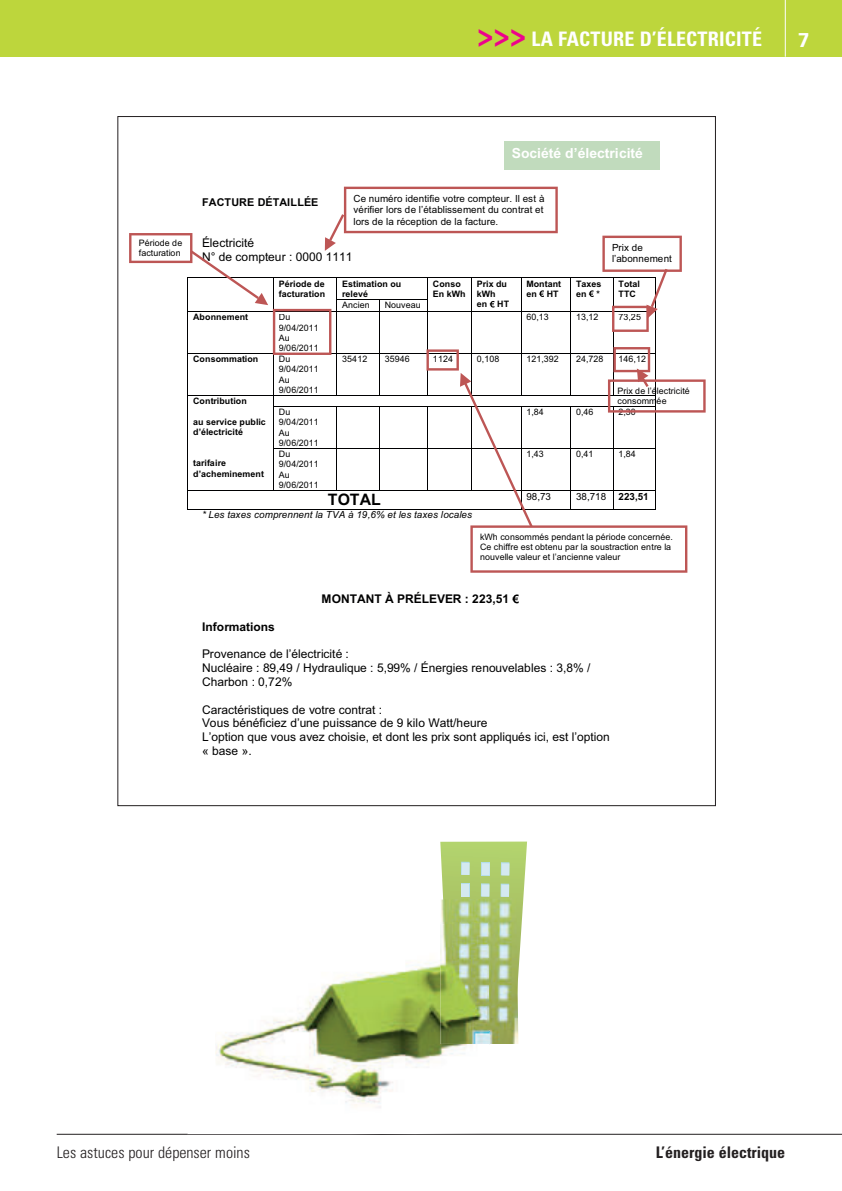
<style>
.page{position:relative;width:842px;height:1191px;background:#fff}
.page>*{position:absolute;margin:0;border:0;box-sizing:border-box;transform-origin:0 0}
.t1{font:700 condensed 20px "Univers";letter-spacing:.01em;color:#fff}
.t2{font:700 20px "Univers";color:#fff}
.t3{font:300 condensed 16px "Univers";color:#231f20}
.t4{font:700 condensed 16px "Univers";color:#231f20}
.t5{font:700 15.8px "Arial";letter-spacing:.01em;color:#000001}
.t6{font:700 14px "Arial";letter-spacing:-.005em;color:#fff}
.t7{font:12px/13.8px "Arial";letter-spacing:.005em;color:#000001}
.t8{font:700 12px "Arial";color:#000001}
.t9{font:700 10.8px "Arial";letter-spacing:.01em;color:#000001}
.t10{font:9.8px/11.4px "Arial";letter-spacing:.005em;color:#000001;text-align:justify}
.t11{font:italic 9.8px "Arial";letter-spacing:.005em;color:#000001}
.t12{font:700 9.8px "Arial";color:#000001}
.t13{font:8.8px/10.4px "Arial";letter-spacing:.01em;color:#000001}
.t14{font:700 8.8px/10.4px "Arial";letter-spacing:.01em;color:#000001}
.s1{font-size:32px;color:#ed028c}
</style>
<div class="page">
<div style="left:0;top:0;width:842px;height:57px;background:#bdd63c"></div>
<hr style="left:785px;top:0;width:1px;height:57px;background:#fff">
<hr style="left:57px;top:1134px;width:785px;height:1px;background:#231f20">
<svg style="left:512px;top:594px;width:7px;height:9px"></svg>
<div style="left:504px;top:141px;width:155px;height:29px;background:#c1dbbd"></div>
<svg style="left:129px;top:187px;width:577px;height:386px"></svg>
<svg style="left:440px;top:841px;width:87px;height:107px;background:#bad589"></svg>
<img style="left:188px;top:1134px;width:227px;height:1px">
<img style="left:440px;top:898px;width:78px;height:146px">
<img style="left:215px;top:924px;width:276px;height:184px">
<img style="left:440px;top:923px;width:50px;height:121px">
<h1 class="t1" style="left:477px;top:32px;width:286px"><span class="s1">&gt;&gt;&gt;</span> LA FACTURE D’ÉLECTRICITÉ</h1>
<h1 class="t2" style="left:798px;top:32px;width:13px">7</h1>
<h3 class="t6" style="left:512px;top:143px;width:133px">Société d’électricité</h3>
<p class="t10" style="left:353px;top:193px;width:193px">Ce numéro identifie votre compteur. Il est à vérifier lors de l’établissement du contrat et lors de la réception de la facture.</p>
<p class="t9" style="left:202px;top:195px;width:118px">FACTURE DÉTAILLÉE</p>
<h3 class="t7" style="left:202px;top:236px;width:152px">Électricité<br>N° de compteur : 0000 1111</h3>
<p class="t14" style="left:342px;top:278px;width:61px">Estimation ou relevé</p>
<p class="t13" style="left:139px;top:238px;width:45px;line-height:9.8px">Période de facturation</p>
<p class="t10" style="left:612px;top:242px;width:61px">Prix de l’abonnement</p>
<p class="t14" style="left:279px;top:278px;width:48px">Période de facturation</p>
<p class="t14" style="left:433px;top:278px;width:34px">Conso<br>En kWh</p>
<p class="t14" style="left:477px;top:278px;width:34px">Prix du kWh<br>en HT</p>
<p class="t14" style="left:526px;top:278px;width:36px">Montant en HT</p>
<p class="t14" style="left:576px;top:278px;width:27px">Taxes en *</p>
<p class="t14" style="left:618px;top:278px;width:23px">Total<br>TTC</p>
<p class="t13" style="left:342px;top:300px;width:29px">Ancien</p>
<p class="t13" style="left:385px;top:300px;width:38px">Nouveau</p>
<p class="t14" style="left:193px;top:312px;width:56px">Abonnement</p>
<p class="t13" style="left:526px;top:312px;width:24px">60,13</p>
<p class="t13" style="left:576px;top:312px;width:24px">13,12</p>
<p class="t14" style="left:193px;top:354px;width:67px">Consommation</p>
<p class="t13" style="left:279px;top:354px;width:41px">Du<br>9/04/2011<br>Au<br>9/06/2011</p>
<p class="t13" style="left:342px;top:354px;width:27px">35412</p>
<p class="t13" style="left:385px;top:354px;width:27px">35946</p>
<p class="t13" style="left:477px;top:354px;width:24px">0,108</p>
<p class="t13" style="left:526px;top:354px;width:34px">121,392</p>
<p class="t13" style="left:576px;top:354px;width:29px">24,728</p>
<p class="t13" style="left:279px;top:407px;width:41px">Du<br>9/04/2011<br>Au<br>9/06/2011</p>
<p class="t13" style="left:526px;top:407px;width:19px">1,84</p>
<p class="t13" style="left:576px;top:407px;width:19px">0,46</p>
<p class="t13" style="left:623px;top:407px;width:4px">,</p>
<p class="t13" style="left:618px;top:312px;width:24px">73,25</p>
<p class="t13" style="left:618px;top:354px;width:29px">146,12</p>
<p class="t13" style="left:279px;top:312px;width:41px">Du<br>9/04/2011<br>Au<br>9/06/2011</p>
<p class="t13" style="left:433px;top:354px;width:22px">1124</p>
<p class="t13" style="left:617px;top:386px;width:74px;line-height:9.8px">Prix de l’électricité consommée</p>
<p class="t14" style="left:193px;top:396px;width:55px">Contribution</p>
<p class="t14" style="left:193px;top:417px;width:74px">au service public d’électricité</p>
<p class="t14" style="left:193px;top:458px;width:72px">tarifaire d’acheminement</p>
<p class="t13" style="left:279px;top:449px;width:41px">Du<br>9/04/2011<br>Au<br>9/06/2011</p>
<p class="t13" style="left:526px;top:449px;width:19px">1,43</p>
<p class="t13" style="left:576px;top:449px;width:19px">0,41</p>
<p class="t13" style="left:618px;top:449px;width:19px">1,84</p>
<h3 class="t5" style="left:328px;top:489px;width:55px">TOTAL</h3>
<p class="t10" style="left:526px;top:490px;width:26px">98,73</p>
<p class="t10" style="left:576px;top:490px;width:32px">38,718</p>
<p class="t12" style="left:618px;top:489px;width:32px">223,51</p>
<p class="t11" style="left:202px;top:508px;width:271px">* Les taxes comprennent la TVA à 19,6% et les taxes locales</p>
<p class="t13" style="left:618px;top:407px;width:19px">2 30</p>
<p class="t13" style="left:480px;top:532px;width:194px">kWh consommés pendant la période concernée.<br>Ce chiffre est obtenu par la soustraction entre la nouvelle valeur et l’ancienne valeur</p>
<h3 class="t8" style="left:322px;top:591px;width:189px">MONTANT À PRÉLEVER : 223,51</h3>
<h3 class="t8" style="left:202px;top:618px;width:74px">Informations</h3>
<h3 class="t7" style="left:202px;top:647px;width:390px">Provenance de l’électricité :<br>Nucléaire : 89,49 / Hydraulique : 5,99% / Énergies renouvelables : 3,8% /<br>Charbon : 0,72%</h3>
<h3 class="t7" style="left:202px;top:702px;width:409px">Caractéristiques de votre contrat :<br>Vous bénéficiez d’une puissance de 9 kilo Watt/heure<br>L’option que vous avez choisie, et dont les prix sont appliqués ici, est l’option « base ».</h3>
<h2 class="t3" style="left:57px;top:1146px;width:195px">Les astuces pour dépenser moins</h2>
<h2 class="t4" style="left:656px;top:1146px;width:131px">L’énergie électrique</h2>
</div>
